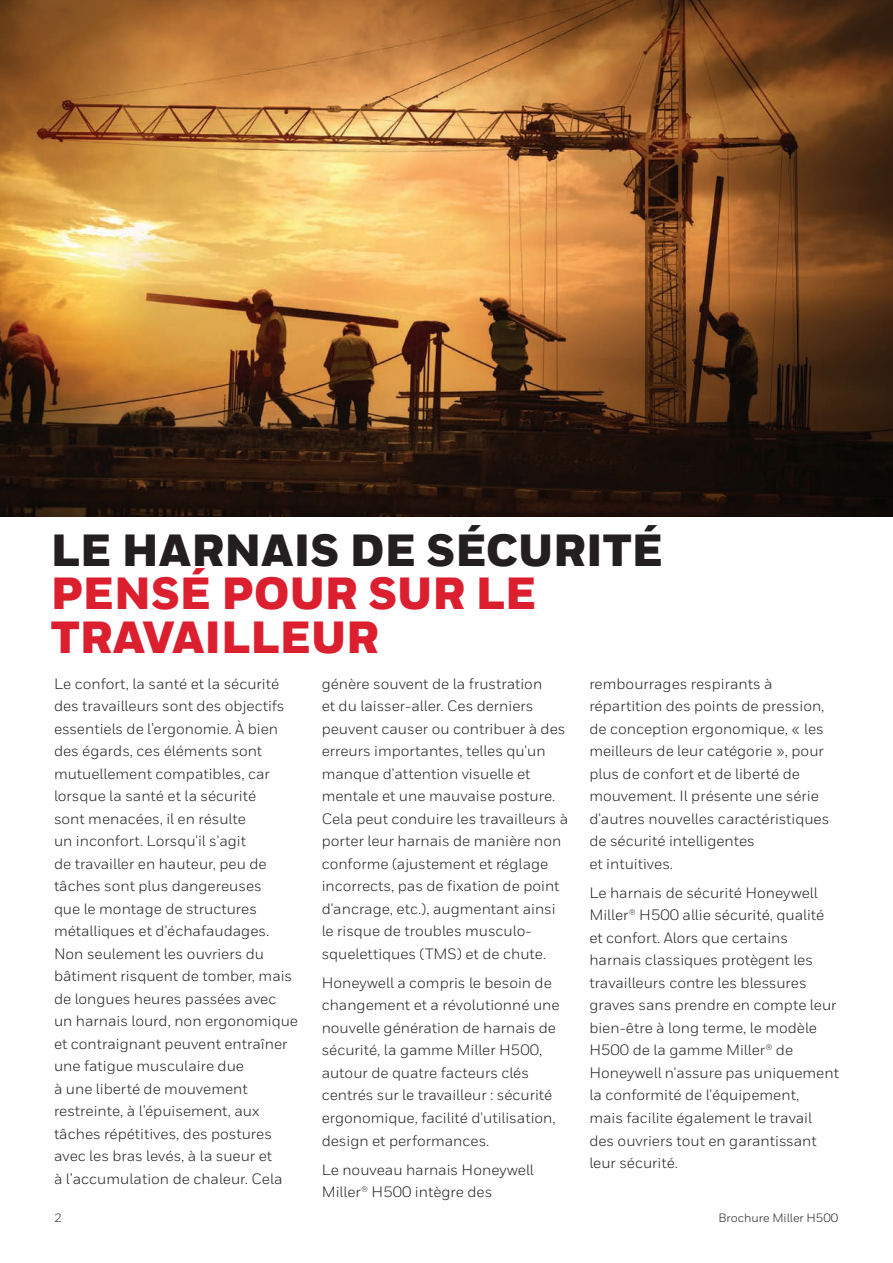
<style>
.page{position:relative;width:893px;height:1263px;background:#fff}
.page>*{position:absolute;margin:0;border:0;box-sizing:border-box;transform-origin:0 0}
._11_Inside__Pull_Out{font:900 45px/43.5px "Honeywell Sans";color:#dc1f2e}
.t1{font:15px/22.5px "Honeywell Sans";color:#231f20}
.t2{font:12px "Honeywell Sans";color:#231f20}
.s1{color:#231f20}
</style>
<div class="page">
<img style="left:0;top:0;width:893px;height:516px">
<p class="_11_Inside__Pull_Out" style="left:51px;top:530px;width:614px"><span class="s1">LE HARNAIS DE SÉCURITÉ<br></span>PENSÉ POUR SUR LE<br>TRAVAILLEUR</p>
<p class="t1" style="left:54px;top:672px;width:246px">Le confort, la santé et la sécurité des travailleurs sont des objectifs essentiels de l’ergonomie. À bien des égards, ces éléments sont mutuellement compatibles, car lorsque la santé et la sécurité<br>sont menacées, il en résulte<br>un inconfort. Lorsqu'il s'agit<br>de travailler en hauteur, peu de tâches sont plus dangereuses<br>que le montage de structures métalliques et d'échafaudages.<br>Non seulement les ouvriers du bâtiment risquent de tomber, mais de longues heures passées avec un harnais lourd, non ergonomique et contraignant peuvent entraîner une fatigue musculaire due<br>à une liberté de mouvement restreinte, à l’épuisement, aux tâches répétitives, des postures avec les bras levés, à la sueur et<br>à l’accumulation de chaleur. Cela</p>
<p class="t1" style="left:322px;top:672px;width:248px">génère souvent de la frustration<br>et du laisser-aller. Ces derniers peuvent causer ou contribuer à des erreurs importantes, telles qu'un manque d'attention visuelle et mentale et une mauvaise posture.<br>Cela peut conduire les travailleurs à porter leur harnais de manière non conforme (ajustement et réglage incorrects, pas de fixation de point d'ancrage, etc.), augmentant ainsi le risque de troubles musculo&shy;squelettiques (TMS) et de chute.</p>
<p class="t1" style="left:322px;top:971px;width:239px">Honeywell a compris le besoin de changement et a révolutionné une nouvelle génération de harnais de sécurité, la gamme Miller H500, autour de quatre facteurs clés centrés sur le travailleur : sécurité ergonomique, facilité d'utilisation, design et performances.</p>
<p class="t1" style="left:322px;top:1158px;width:214px">Le nouveau harnais Honeywell<br>Miller® H500 intègre des</p>
<p class="t1" style="left:589px;top:672px;width:242px">rembourrages respirants à répartition des points de pression, de conception ergonomique, « les meilleurs de leur catégorie », pour plus de confort et de liberté de mouvement. Il présente une série d'autres nouvelles caractéristiques de sécurité intelligentes<br>et intuitives.</p>
<p class="t1" style="left:589px;top:881px;width:251px">Le harnais de sécurité Honeywell<br>Miller® H500 allie sécurité, qualité et confort. Alors que certains harnais classiques protègent les travailleurs contre les blessures graves sans prendre en compte leur bien-être à long terme, le modèle<br>H500 de la gamme Miller® de<br>Honeywell n'assure pas uniquement la conformité de l'équipement,<br>mais facilite également le travail des ouvriers tout en garantissant leur sécurité.</p>
<p class="t2" style="left:55px;top:1211px;width:9px">2</p>
<p class="t2" style="left:718px;top:1211px;width:122px">Brochure Miller H500</p>
</div>
